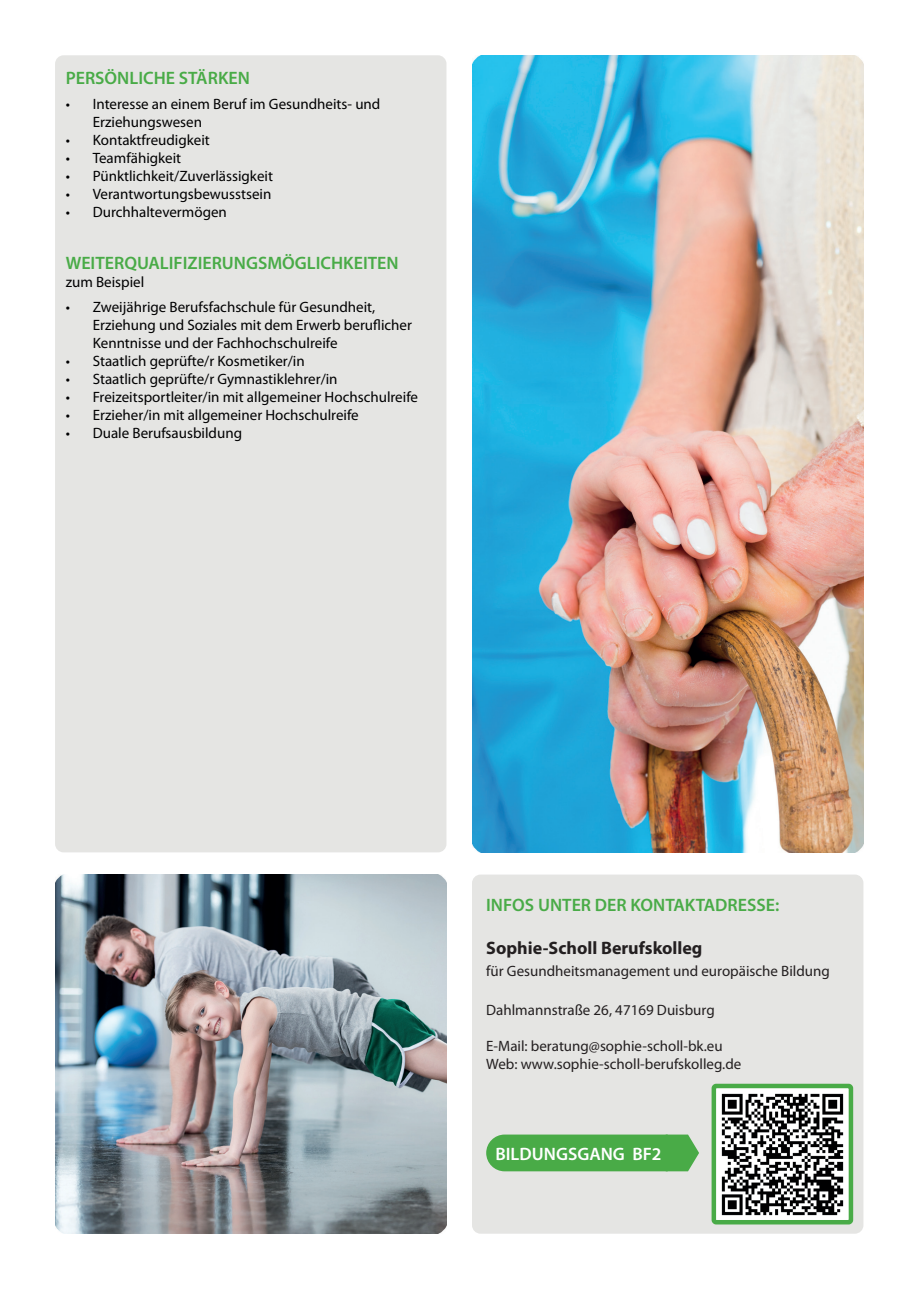
<style>
.page{position:relative;width:919px;height:1289px;background:#fff}
.page>*{position:absolute;margin:0;border:0;box-sizing:border-box;transform-origin:0 0}
.t1{font:600 18px "Myriad Pro";color:#49ab47}
.t2{font:700 18px "Myriad Pro";color:#231f20}
.t3{font:600 18px "Myriad Pro";color:#fff}
.t4{font:15px/18px "Myriad Pro";color:#000001}
.t5{font:15px/18px "Myriad Pro";color:#231f20}
</style>
<div class="page">
<div style="left:55px;top:55px;width:391px;height:797px;background:#e5e5e3;border-radius:9px"></div>
<div style="left:472px;top:874px;width:391px;height:359px;background:#e5e5e3;border-radius:9px"></div>
<svg style="left:486px;top:1134px;width:213px;height:37px;background:#52ae50"></svg>
<img style="left:472px;top:55px;width:391px;height:797px">
<img style="left:55px;top:874px;width:391px;height:359px">
<img style="left:716px;top:1088px;width:132px;height:131px">
<div style="left:711px;top:1083px;width:142px;height:141px;border:4px solid #49ab47;border-radius:2px"></div>
<p class="t1" style="left:66px;top:66px;width:186px">PERSÖNLICHE STÄRKEN</p>
<p class="t4" style="left:93px;top:95px;width:289px;text-indent:-27px">• Interesse an einem Beruf im Gesundheits- und<br>Erziehungswesen</p>
<p class="t4" style="left:66px;top:131px;width:146px">• Kontaktfreudigkeit</p>
<p class="t4" style="left:66px;top:149px;width:117px">• Teamfähigkeit</p>
<p class="t4" style="left:66px;top:167px;width:209px">• Pünktlichkeit/Zuverlässigkeit</p>
<p class="t4" style="left:66px;top:185px;width:207px">• Verantwortungsbewusstsein</p>
<p class="t4" style="left:66px;top:203px;width:163px">• Durchhaltevermögen</p>
<p class="t1" style="left:66px;top:251px;width:334px">WEITERQUALIFIZIERUNGSMÖGLICHKEITEN</p>
<p class="t4" style="left:66px;top:272px;width:80px">zum Beispiel</p>
<p class="t4" style="left:93px;top:298px;width:321px;text-indent:-27px">• Zweijährige Berufsfachschule für Gesundheit,<br>Erziehung und Soziales mit dem Erwerb beruflicher<br>Kenntnisse und der Fachhochschulreife</p>
<p class="t4" style="left:66px;top:352px;width:240px">• Staatlich geprüfte/r Kosmetiker/in</p>
<p class="t4" style="left:66px;top:370px;width:273px">• Staatlich geprüfte/r Gymnastiklehrer/in</p>
<p class="t4" style="left:66px;top:388px;width:354px">• Freizeitsportleiter/in mit allgemeiner Hochschulreife</p>
<p class="t4" style="left:66px;top:406px;width:294px">• Erzieher/in mit allgemeiner Hochschulreife</p>
<p class="t4" style="left:66px;top:424px;width:178px">• Duale Berufsausbildung</p>
<p class="t1" style="left:486px;top:893px;width:294px">INFOS UNTER DER KONTAKTADRESSE:</p>
<p class="t2" style="left:486px;top:936px;width:218px">Sophie-Scholl Berufskolleg</p>
<p class="t5" style="left:486px;top:961px;width:345px">für Gesundheitsmanagement und europäische Bildung</p>
<p class="t5" style="left:486px;top:1000px;width:230px">Dahlmannstraße 26, 47169 Duisburg</p>
<p class="t5" style="left:486px;top:1036px;width:257px">E-Mail: beratung@sophie-scholl-bk.eu<br>Web: www.sophie-scholl-berufskolleg.de</p>
<p class="t3" style="left:495px;top:1141px;width:167px">BILDUNGSGANG BF2</p>
</div>
